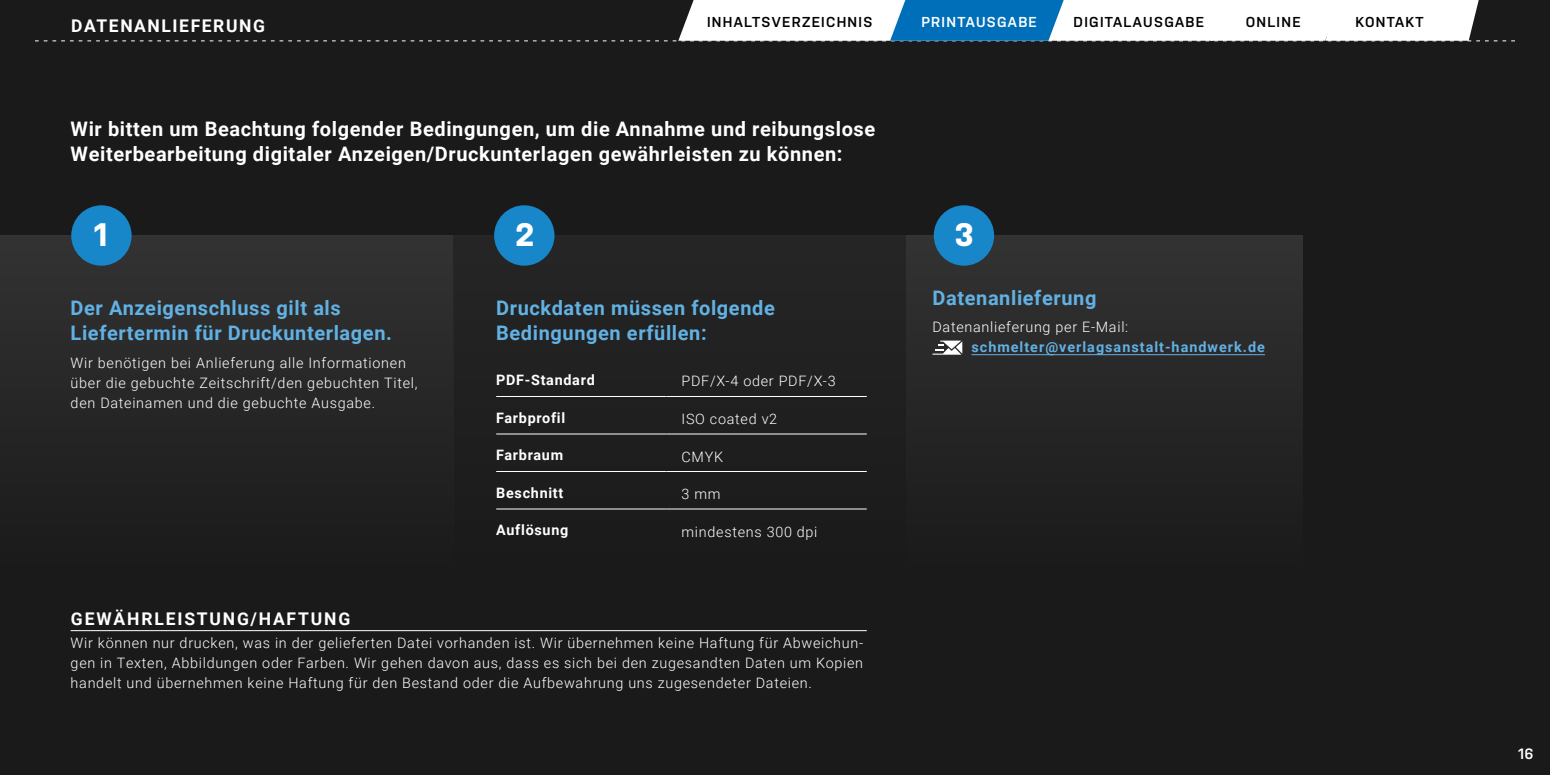
<style>
.page{position:relative;width:1550px;height:775px;background:#1a1a1a}
.page>*{position:absolute;margin:0;border:0;box-sizing:border-box;transform-origin:0 0}
.t1{font:700 32.5px "Nudista";color:#fff}
.t2{font:700 20px/25px "Roboto";letter-spacing:.03em;color:#fff}
.t3{font:700 20px/25px "Roboto";letter-spacing:.03em;color:#62b1e3}
.t4{font:700 17.5px "Roboto";letter-spacing:.105em;color:#fff}
.t5{font:600 15px "Nudista";color:#fff}
.t6{font:300 14.38px/20px "Roboto";letter-spacing:.05em;color:#fff}
.t7{font:700 14.38px "Roboto";letter-spacing:.05em;color:#fff}
.t8{font:600 14.38px "Nudista";letter-spacing:.09em;color:#000}
.t9{font:700 14.38px "Roboto";letter-spacing:.07em;color:#62b1e3}
.t10{font:600 14.38px "Nudista";letter-spacing:.09em;color:#fff}
</style>
<div class="page">
<div style="left:906px;top:235px;width:397px;height:341px;background:#262626"></div>
<div style="left:0;top:235px;width:454px;height:341px;background:#262626"></div>
<div style="left:454px;top:235px;width:452px;height:341px;background:#262626"></div>
<svg style="left:35px;top:0;width:1480px;height:42px"></svg>
<hr style="left:71px;top:630px;width:796px;height:1px;background:#fff">
<hr style="left:971px;top:354px;width:294px;height:1px;background:#62b1e3">
<svg style="left:933px;top:341px;width:29px;height:14px"></svg>
<hr style="left:496px;top:471px;width:171px;height:1px;background:#fff">
<hr style="left:667px;top:471px;width:200px;height:1px;background:#fff">
<hr style="left:496px;top:509px;width:171px;height:1px;background:#fff">
<hr style="left:667px;top:509px;width:200px;height:1px;background:#fff">
<hr style="left:496px;top:396px;width:171px;height:1px;background:#fff">
<hr style="left:667px;top:396px;width:200px;height:1px;background:#fff">
<hr style="left:496px;top:434px;width:171px;height:1px;background:#fff">
<hr style="left:667px;top:434px;width:200px;height:1px;background:#fff">
<div style="left:934px;top:205px;width:60px;height:61px;background:#1887c9;border-radius:50%"></div>
<div style="left:71px;top:205px;width:61px;height:61px;background:#1887c9;border-radius:50%"></div>
<div style="left:494px;top:205px;width:61px;height:61px;background:#1887c9;border-radius:50%"></div>
<p class="t4" style="left:71px;top:13px;width:195px">DATENANLIEFERUNG</p>
<p class="t8" style="left:707px;top:13px;width:167px">INHALTSVERZEICHNIS</p>
<p class="t8" style="left:1074px;top:13px;width:132px">DIGITALAUSGABE</p>
<p class="t8" style="left:1246px;top:13px;width:57px">ONLINE</p>
<p class="t10" style="left:921px;top:13px;width:117px">PRINTAUSGABE</p>
<p class="t8" style="left:1356px;top:13px;width:69px">KONTAKT</p>
<h2 class="t2" style="left:71px;top:115px;width:806px">Wir bitten um Beachtung folgender Bedingungen, um die Annahme und reibungslose<br>Weiterbearbeitung digitaler Anzeigen/Druckunterlagen gewährleisten zu können:</h2>
<h1 class="t1" style="left:94px;top:216px;width:15px">1</h1>
<h1 class="t1" style="left:515px;top:216px;width:22px">2</h1>
<h1 class="t1" style="left:954px;top:216px;width:22px">3</h1>
<h2 class="t3" style="left:71px;top:295px;width:323px">Der Anzeigenschluss gilt als<br>Liefertermin für Druckunterlagen.</h2>
<p class="t6" style="left:71px;top:352px;width:348px">Wir benötigen bei Anlieferung alle Informationen über die gebuchte Zeitschrift/den gebuchten Titel, den Dateinamen und die gebuchte Ausgabe.</p>
<h2 class="t3" style="left:496px;top:295px;width:280px">Druckdaten müssen folgende<br>Bedingungen erfüllen:</h2>
<p class="t7" style="left:496px;top:370px;width:100px">PDF-Standard</p>
<p class="t6" style="left:682px;top:371px;width:156px">PDF/X-4 oder PDF/X-3</p>
<p class="t7" style="left:496px;top:408px;width:71px">Farbprofil</p>
<p class="t6" style="left:682px;top:408px;width:97px">ISO coated v2</p>
<p class="t7" style="left:496px;top:445px;width:68px">Farbraum</p>
<p class="t6" style="left:682px;top:446px;width:43px">CMYK</p>
<p class="t7" style="left:496px;top:483px;width:69px">Beschnitt</p>
<p class="t6" style="left:682px;top:483px;width:41px">3 mm</p>
<p class="t7" style="left:496px;top:520px;width:74px">Auflösung</p>
<p class="t6" style="left:682px;top:521px;width:138px">mindestens 300 dpi</p>
<p class="t4" style="left:71px;top:607px;width:281px">GEWÄHRLEISTUNG/HAFTUNG</p>
<p class="t6" style="left:71px;top:632px;width:794px;text-align:justify">Wir können nur drucken, was in der gelieferten Datei vorhanden ist. Wir übernehmen keine Haftung für Abweichun&shy;gen in Texten, Abbildungen oder Farben. Wir gehen davon aus, dass es sich bei den zugesandten Daten um Kopien handelt und übernehmen keine Haftung für den Bestand oder die Aufbewahrung uns zugesendeter Dateien.</p>
<h2 class="t3" style="left:933px;top:284px;width:165px">Datenanlieferung</h2>
<p class="t6" style="left:933px;top:317px;width:197px">Datenanlieferung per E-Mail:</p>
<p class="t9" style="left:971px;top:337px;width:295px">schmelter@verlagsanstalt-handwerk.de</p>
<p class="t5" style="left:1518px;top:745px;width:17px">16</p>
</div>
